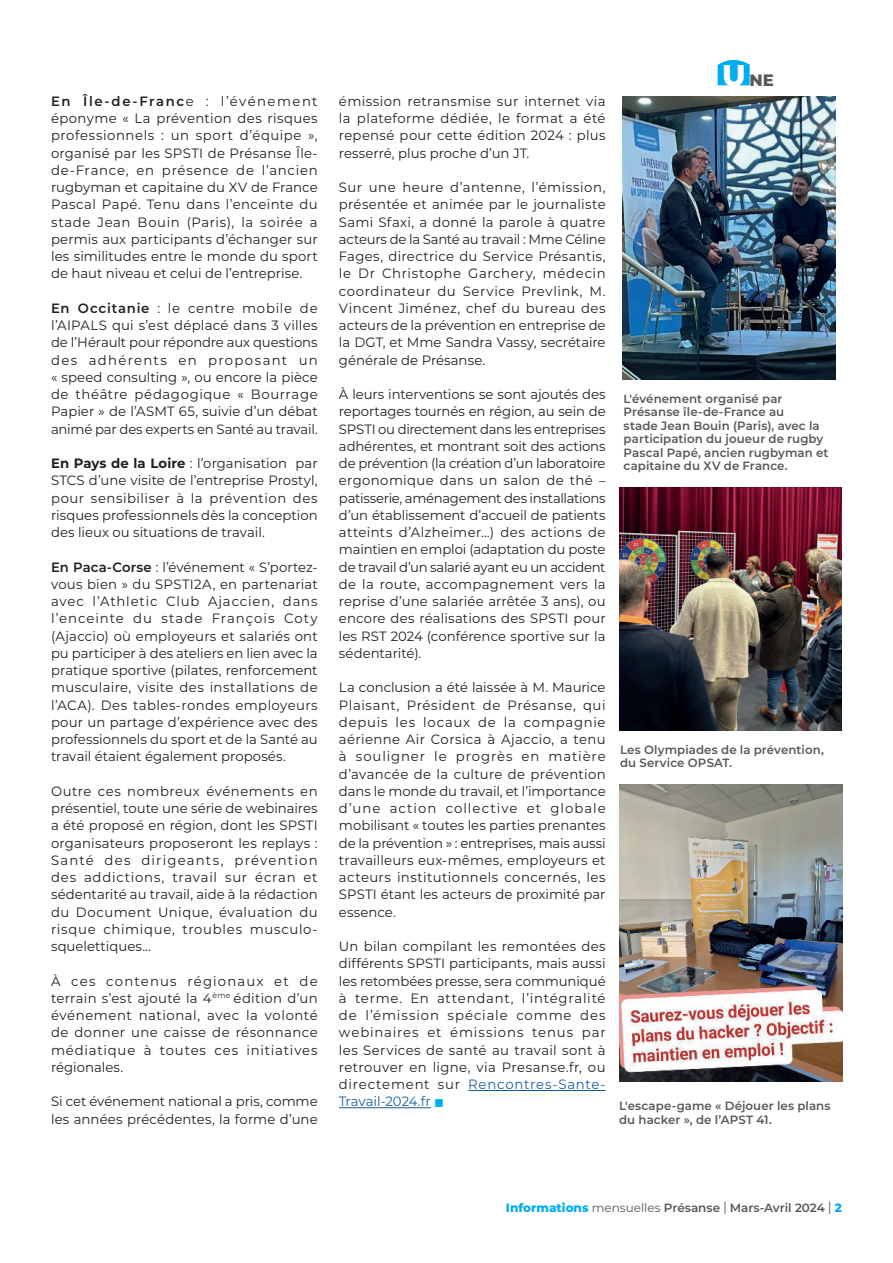
<style>
.page{position:relative;width:893px;height:1263px;background:#fff}
.page>*{position:absolute;margin:0;border:0;box-sizing:border-box;transform-origin:0 0}
.t1{font:800 16.5px "Montserrat";color:#57585a}
.t2{font:13.5px/17.2px "Montserrat";letter-spacing:.005em;color:#231f20;text-align:justify}
.t3{font:600 12px/13.5px "Montserrat";letter-spacing:.01em;color:#57585a}
.s1{font-weight:600}
.s2{font-weight:700}
.s3{color:#175d9e}
.s4{color:#00aeef}
.s5{font-size:30px;color:#fff}
.s6{font-weight:800;color:#00aeef}
.s7{font-weight:400}
.s8{font-weight:400;font-size:16.8px}
</style>
<div class="page">
<svg style="left:718px;top:60px;width:32px;height:25px"></svg>
<hr style="left:468px;top:1090px;width:138px;height:1px;background:#175d9e">
<hr style="left:339px;top:1107px;width:92px;height:1px;background:#175d9e">
<img style="left:623px;top:96px;width:213px;height:283px">
<img style="left:620px;top:487px;width:222px;height:243px">
<img style="left:619px;top:784px;width:223px;height:297px">
<p class="t2" style="left:51px;top:93px;width:268px"><span class="s1">En Île-de-Franc</span>e : l’événement éponyme « La prévention des risques professionnels : un sport d’équipe », organisé par les SPSTI de Présanse Île&shy;de-France, en présence de l’ancien rugbyman et capitaine du XV de France Pascal Papé. Tenu dans l’enceinte du stade Jean Bouin (Paris), la soirée a permis aux participants d’échanger sur les similitudes entre le monde du sport de haut niveau et celui de l’entreprise.</p>
<p class="t2" style="left:51px;top:300px;width:268px"><span class="s1">En Occitanie</span> : le centre mobile de l’AIPALS qui s’est déplacé dans 3 villes de l’Hérault pour répondre aux questions des adhérents en proposant un « speed consulting », ou encore la pièce de théâtre pédagogique « Bourrage Papier » de l’ASMT 65, suivie d’un débat animé par des experts en Santé au travail.</p>
<p class="t2" style="left:51px;top:455px;width:268px"><span class="s2">En Pays de la Loire</span> : l’organisation par STCS d’une visite de l’entreprise Prostyl, pour sensibiliser à la prévention des risques professionnels dès la conception des lieux ou situations de travail.</p>
<p class="t2" style="left:51px;top:558px;width:268px"><span class="s1">En Paca-Corse</span> : l’événement « S’portez&shy;vous bien » du SPSTI2A, en partenariat avec l’Athletic Club Ajaccien, dans l’enceinte du stade François Coty (Ajaccio) où employeurs et salariés ont pu participer à des ateliers en lien avec la pratique sportive (pilates, renforcement musculaire, visite des installations de l’ACA). Des tables-rondes employeurs pour un partage d’expérience avec des professionnels du sport et de la Santé au travail étaient également proposés.</p>
<p class="t2" style="left:51px;top:783px;width:268px">Outre ces nombreux événements en présentiel, toute une série de webinaires a été proposé en région, dont les SPSTI organisateurs proposeront les replays :<br>Santé des dirigeants, prévention des addictions, travail sur écran et sédentarité au travail, aide à la rédaction du Document Unique, évaluation du risque chimique, troubles musculo&shy;squelettiques...</p>
<p class="t2" style="left:51px;top:972px;width:268px">À ces contenus régionaux et de terrain s’est ajouté la 4<sup>ème</sup> édition d’un événement national, avec la volonté de donner une caisse de résonnance médiatique à toutes ces initiatives régionales.</p>
<p class="t2" style="left:51px;top:1093px;width:268px">Si cet événement national a pris, comme les années précédentes, la forme d’une</p>
<p class="t2" style="left:339px;top:93px;width:268px">émission retransmise sur internet via la plateforme dédiée, le format a été repensé pour cette édition 2024 : plus resserré, plus proche d’un JT.</p>
<p class="t2" style="left:339px;top:179px;width:268px">Sur une heure d’antenne, l’émission, présentée et animée par le journaliste Sami Sfaxi, a donné la parole à quatre acteurs de la Santé au travail : Mme Céline Fages, directrice du Service Présantis, le Dr Christophe Garchery, médecin coordinateur du Service Prevlink, M.<br>Vincent Jiménez, chef du bureau des acteurs de la prévention en entreprise de la DGT, et Mme Sandra Vassy, secrétaire générale de Présanse.</p>
<p class="t2" style="left:339px;top:386px;width:268px">À leurs interventions se sont ajoutés des reportages tournés en région, au sein de SPSTI ou directement dans les entreprises adhérentes, et montrant soit des actions de prévention (la création d’un laboratoire ergonomique dans un salon de thé – patisserie, aménagement des installations d’un établissement d’accueil de patients atteints d’Alzheimer…) des actions de maintien en emploi (adaptation du poste de travail d’un salarié ayant eu un accident de la route, accompagnement vers la reprise d’une salariée arrêtée 3 ans), ou encore des réalisations des SPSTI pour les RST 2024 (conférence sportive sur la sédentarité).</p>
<p class="t2" style="left:339px;top:679px;width:268px">La conclusion a été laissée à M. Maurice Plaisant, Président de Présanse, qui depuis les locaux de la compagnie aérienne Air Corsica à Ajaccio, a tenu à souligner le progrès en matière d’avancée de la culture de prévention dans le monde du travail, et l’importance d’une action collective et globale mobilisant « toutes les parties prenantes de la prévention » : entreprises, mais aussi travailleurs eux-mêmes, employeurs et acteurs institutionnels concernés, les SPSTI étant les acteurs de proximité par essence.</p>
<p class="t2" style="left:339px;top:938px;width:268px">Un bilan compilant les remontées des différents SPSTI participants, mais aussi les retombées presse, sera communiqué à terme. En attendant, l’intégralité de l’émission spéciale comme des webinaires et émissions tenus par les Services de santé au travail sont à retrouver en ligne, via Presanse.fr, ou directement sur <span class="s3">Rencontres-Sante-Travail-2024.fr</span> <span class="s4">■</span></p>
<p class="t1" style="left:722px;top:70px;width:53px"><span class="s5">U</span> NE</p>
<p class="t3" style="left:624px;top:392px;width:206px">L'événement organisé par<br>Présanse île-de-France au<br>stade Jean Bouin (Paris), avec la participation du joueur de rugby<br>Pascal Papé, ancien rugbyman et capitaine du XV de France.</p>
<p class="t3" style="left:620px;top:743px;width:205px">Les Olympiades de la prévention, du Service OPSAT.</p>
<p class="t3" style="left:619px;top:1099px;width:213px">L'escape-game « Déjouer les plans du hacker », de l’APST 41.</p>
<p class="t3" style="left:506px;top:1201px;width:337px"><span class="s6">Informations</span> <span class="s7">mensuelles</span> Présanse <span class="s8">l</span> Mars-Avril 2024 <span class="s8">l</span> <span class="s6">2</span></p>
</div>
